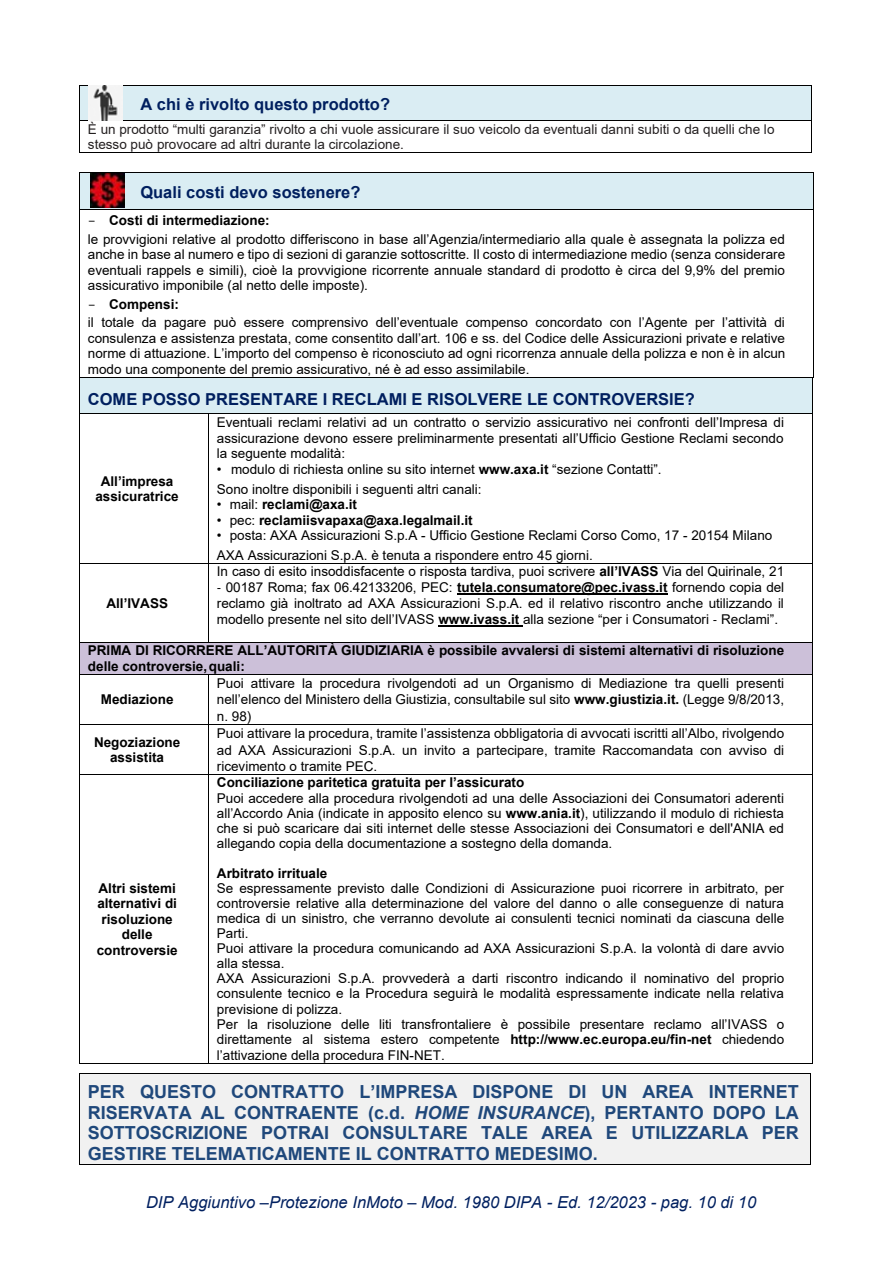
<style>
.page{position:relative;width:893px;height:1263px;background:#fff}
.page>*{position:absolute;margin:0;border:0;box-sizing:border-box;transform-origin:0 0}
.t1{font:700 18px/20.7px "Arial";color:#1f487b;text-align:justify}
.t2{font:700 16.5px "Arial";color:#001f5f}
.t3{font:italic 16.5px "Arial";color:#002060}
.t4{font:13.5px/15.1px "Arial";color:#000;text-align:justify}
.t5{font:700 13.5px/15.5px "Arial";color:#000;text-align:center}
.t6{font:13.5px/15.6px "Arial";color:#231f20}
.s1{font-family:"Courier New"}
.s2{font-weight:700}
.s3{font-weight:400}
.s4{font-family:"Cambria"}
.s5{font-style:italic}
</style>
<div class="page">
<div style="left:80px;top:86px;width:731px;height:34px;background:#daedf3"></div>
<hr style="left:79px;top:85px;width:733px;height:1px;background:#000">
<hr style="left:79px;top:86px;width:1px;height:34px;background:#000">
<hr style="left:811px;top:86px;width:1px;height:34px;background:#000">
<hr style="left:79px;top:120px;width:733px;height:1px;background:#000">
<hr style="left:79px;top:121px;width:1px;height:32px;background:#000">
<hr style="left:79px;top:152px;width:732px;height:1px;background:#000">
<hr style="left:811px;top:121px;width:1px;height:32px;background:#000">
<div style="left:80px;top:173px;width:733px;height:36px;background:#daedf3"></div>
<hr style="left:79px;top:172px;width:735px;height:1px;background:#000">
<hr style="left:79px;top:172px;width:1px;height:37px;background:#000">
<hr style="left:813px;top:172px;width:1px;height:37px;background:#000">
<hr style="left:79px;top:209px;width:735px;height:1px;background:#000">
<hr style="left:79px;top:209px;width:1px;height:168px;background:#000">
<hr style="left:813px;top:209px;width:1px;height:168px;background:#000">
<div style="left:80px;top:377px;width:732px;height:37px;background:#daedf3"></div>
<hr style="left:79px;top:377px;width:735px;height:1px;background:#000">
<hr style="left:79px;top:377px;width:1px;height:37px;background:#000">
<hr style="left:812px;top:377px;width:1px;height:37px;background:#000">
<hr style="left:79px;top:414px;width:734px;height:1px;background:#000">
<hr style="left:79px;top:414px;width:1px;height:149px;background:#000">
<hr style="left:208px;top:414px;width:1px;height:149px;background:#000">
<hr style="left:812px;top:414px;width:1px;height:149px;background:#000">
<hr style="left:457px;top:594px;width:211px;height:1px;background:#000">
<hr style="left:438px;top:625px;width:85px;height:1px;background:#000">
<hr style="left:79px;top:563px;width:734px;height:1px;background:#000">
<hr style="left:79px;top:564px;width:1px;height:78px;background:#000">
<hr style="left:208px;top:564px;width:1px;height:78px;background:#000">
<hr style="left:812px;top:564px;width:1px;height:78px;background:#000">
<div style="left:80px;top:643px;width:732px;height:31px;background:#ccc0d9"></div>
<hr style="left:79px;top:642px;width:734px;height:1px;background:#000">
<hr style="left:79px;top:643px;width:1px;height:31px;background:#000">
<hr style="left:812px;top:643px;width:1px;height:31px;background:#000">
<hr style="left:79px;top:674px;width:734px;height:1px;background:#000">
<hr style="left:79px;top:674px;width:1px;height:50px;background:#000">
<hr style="left:208px;top:674px;width:1px;height:50px;background:#000">
<hr style="left:812px;top:674px;width:1px;height:50px;background:#000">
<hr style="left:79px;top:724px;width:734px;height:1px;background:#000">
<hr style="left:79px;top:725px;width:1px;height:49px;background:#000">
<hr style="left:208px;top:725px;width:1px;height:49px;background:#000">
<hr style="left:812px;top:725px;width:1px;height:49px;background:#000">
<hr style="left:79px;top:774px;width:734px;height:1px;background:#000">
<hr style="left:79px;top:775px;width:1px;height:289px;background:#000">
<hr style="left:79px;top:1063px;width:129px;height:1px;background:#000">
<hr style="left:208px;top:775px;width:1px;height:289px;background:#000">
<hr style="left:209px;top:1063px;width:603px;height:1px;background:#000">
<hr style="left:812px;top:775px;width:1px;height:289px;background:#000">
<div style="left:80px;top:1073px;width:730px;height:91px;background:#f1f1f1"></div>
<hr style="left:79px;top:1073px;width:731px;height:1px;background:#000">
<hr style="left:79px;top:1073px;width:1px;height:91px;background:#000">
<hr style="left:79px;top:1164px;width:731px;height:1px;background:#000">
<hr style="left:810px;top:1073px;width:1px;height:91px;background:#000">
<img style="left:88px;top:86px;width:34px;height:34px">
<img style="left:90px;top:173px;width:34px;height:34px">
<p class="t2" style="left:140px;top:92px;width:251px">A chi è rivolto questo prodotto?</p>
<p class="t6" style="left:88px;top:121px;width:688px">È un prodotto “multi garanzia” rivolto a chi vuole assicurare il suo veicolo da eventuali danni subiti o da quelli che lo stesso può provocare ad altri durante la circolazione.</p>
<p class="t2" style="left:140px;top:181px;width:222px">Quali costi devo sostenere?</p>
<p class="t4" style="left:88px;top:211px;width:698px;line-height:18.5px"><span class="s1">-</span> <span class="s2">Costi di intermediazione:<br></span>le provvigioni relative al prodotto differiscono in base all’Agenzia/intermediario alla quale è assegnata la polizza ed</p>
<p class="t4" style="left:88px;top:246px;width:699px;line-height:15.6px">anche in base al numero e tipo di sezioni di garanzie sottoscritte. Il costo di intermediazione medio (senza considerare eventuali rappels e simili), cioè la provvigione ricorrente annuale standard di prodotto è circa del 9,9% del premio assicurativo imponibile (al netto delle imposte).</p>
<p class="t4" style="left:88px;top:295px;width:698px;line-height:18.5px"><span class="s1">-</span> <span class="s2">Compensi:<br></span>il totale da pagare può essere comprensivo dell’eventuale compenso concordato con l’Agente per l’attività di</p>
<p class="t4" style="left:88px;top:330px;width:699px;line-height:15.6px">consulenza e assistenza prestata, come consentito dall’art. 106 e ss. del Codice delle Assicurazioni private e relative norme di attuazione. L’importo del compenso è riconosciuto ad ogni ricorrenza annuale della polizza e non è in alcun modo una componente del premio assicurativo, né è ad esso assimilabile.</p>
<p class="t2" style="left:88px;top:388px;width:608px">COME POSSO PRESENTARE I RECLAMI E RISOLVERE LE CONTROVERSIE?</p>
<p class="t5" style="left:95px;top:473px;width:85px">All’impresa assicuratrice</p>
<p class="t4" style="left:217px;top:414px;width:569px;line-height:15.6px">Eventuali reclami relativi ad un contratto o servizio assicurativo nei confronti dell’Impresa di assicurazione devono essere preliminarmente presentati all’Ufficio Gestione Reclami secondo la seguente modalità:</p>
<p class="t4" style="left:217px;top:459px;width:446px;line-height:20px">• modulo di richiesta online su sito internet <span class="s2">www.axa.it</span> “sezione Contatti”.<br>Sono inoltre disponibili i seguenti altri canali:</p>
<p class="t5" style="left:217px;top:497px;width:142px"><span class="s3">• mail:</span> reclami@axa.it</p>
<p class="t5" style="left:217px;top:512px;width:257px"><span class="s3">• pec:</span> reclamiisvapaxa@axa.legalmail.it</p>
<p class="t4" style="left:217px;top:525px;width:557px;line-height:20px">• posta: AXA Assicurazioni S.p.A - Ufficio Gestione Reclami Corso Como, 17 - 20154 Milano<br>AXA Assicurazioni S.p.A. è tenuta a rispondere entro 45 giorni.</p>
<p class="t4" style="left:217px;top:564px;width:569px">In caso di esito insoddisfacente o risposta tardiva, puoi scrivere <span class="s2">all’IVASS</span> Via del Quirinale, 21</p>
<p class="t4" style="left:217px;top:579px;width:569px;line-height:15.8px"><span class="s4">-</span> 00187 Roma; fax 06.42133206, PEC: <span class="s2">tutela.consumatore@pec.ivass.it</span> fornendo copia del reclamo già inoltrato ad AXA Assicurazioni S.p.A. ed il relativo riscontro anche utilizzando il modello presente nel sito dell’IVASS <span class="s2">www.ivass.it</span> alla sezione “per i Consumatori <span class="s4">-</span> Reclami”.</p>
<p class="t5" style="left:88px;top:643px;width:698px;text-align:left">PRIMA DI RICORRERE ALL’AUTORITÀ GIUDIZIARIA è possibile avvalersi di sistemi alternativi di risoluzione delle controversie, quali:</p>
<p class="t5" style="left:101px;top:692px;width:74px">Mediazione</p>
<p class="t5" style="left:106px;top:595px;width:63px">All’IVASS</p>
<p class="t4" style="left:217px;top:675px;width:569px;line-height:16.5px">Puoi attivare la procedura rivolgendoti ad un Organismo di Mediazione tra quelli presenti nell’elenco del Ministero della Giustizia, consultabile sul sito <span class="s2">www.giustizia.it.</span> (Legge 9/8/2013, n. 98)</p>
<p class="t5" style="left:94px;top:734px;width:88px">Negoziazione assistita</p>
<p class="t4" style="left:217px;top:725px;width:569px;line-height:16.5px">Puoi attivare la procedura, tramite l’assistenza obbligatoria di avvocati iscritti all’Albo, rivolgendo ad AXA Assicurazioni S.p.A. un invito a partecipare, tramite Raccomandata con avviso di ricevimento o tramite PEC.</p>
<p class="t5" style="left:217px;top:775px;width:309px">Conciliazione paritetica gratuita per l’assicurato</p>
<p class="t4" style="left:217px;top:790px;width:569px">Puoi accedere alla procedura rivolgendoti ad una delle Associazioni dei Consumatori aderenti all’Accordo Ania (indicate in apposito elenco su <span class="s2">www.ania.it</span>), utilizzando il modulo di richiesta che si può scaricare dai siti internet delle stesse Associazioni dei Consumatori e dell'ANIA ed allegando copia della documentazione a sostegno della domanda.</p>
<p class="t5" style="left:217px;top:866px;width:112px">Arbitrato irrituale</p>
<p class="t4" style="left:217px;top:881px;width:569px;text-align:left">Se espressamente previsto dalle Condizioni di Assicurazione puoi ricorrere in arbitrato, per controversie relative alla determinazione del valore del danno o alle conseguenze di natura medica di un sinistro, che verranno devolute ai consulenti tecnici nominati da ciascuna delle Parti.<br>Puoi attivare la procedura comunicando ad AXA Assicurazioni S.p.A. la volontà di dare avvio alla stessa.<br>AXA Assicurazioni S.p.A. provvederà a darti riscontro indicando il nominativo del proprio consulente tecnico e la Procedura seguirà le modalità espressamente indicate nella relativa previsione di polizza.<br>Per la risoluzione delle liti transfrontaliere è possibile presentare reclamo all’IVASS o direttamente al sistema estero competente <span class="s2">http://www.ec.europa.eu/fin-net</span> chiedendo l’attivazione della procedura FIN-NET.</p>
<p class="t1" style="left:88px;top:1081px;width:712px">PER QUESTO CONTRATTO L’IMPRESA DISPONE DI UN AREA INTERNET RISERVATA AL CONTRAENTE (c.d. <span class="s5">HOME INSURANCE</span>), PERTANTO DOPO LA SOTTOSCRIZIONE POTRAI CONSULTARE TALE AREA E UTILIZZARLA PER GESTIRE TELEMATICAMENTE IL CONTRATTO MEDESIMO.</p>
<p class="t5" style="left:97px;top:880px;width:83px">Altri sistemi alternativi di risoluzione delle controversie</p>
<p class="t3" style="left:146px;top:1192px;width:612px">DIP Aggiuntivo –Protezione InMoto – Mod. 1980 DIPA - Ed. 12/2023 - pag. 10 di 10</p>
</div>
